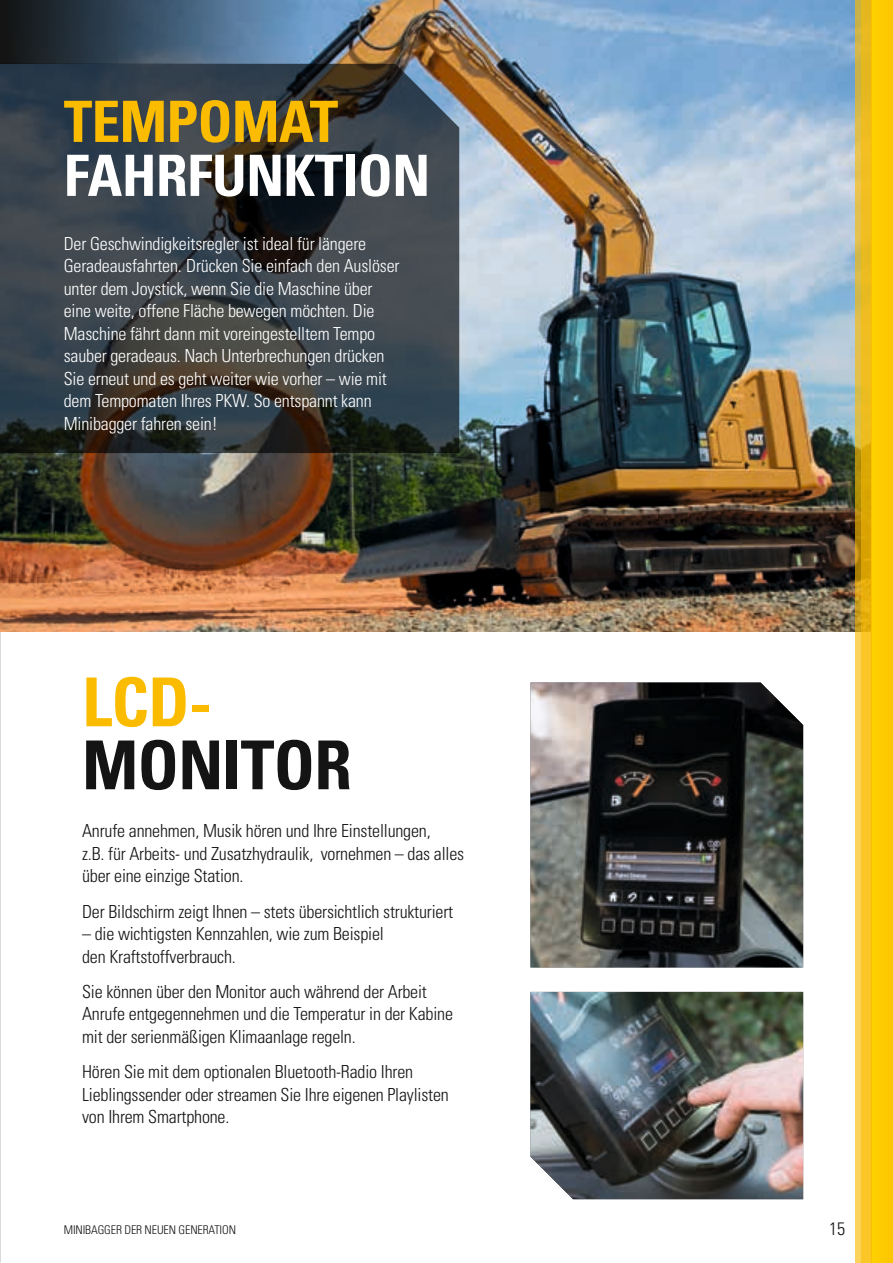
<style>
.page{position:relative;width:893px;height:1263px;background:#fff}
.page>*{position:absolute;margin:0;border:0;box-sizing:border-box;transform-origin:0 0}
.t1{font:700 condensed 67.5px "Univers";letter-spacing:-.01em;color:#131413}
.t2{font:700 condensed 67.5px "Univers";color:#fbbc00}
.t3{font:700 condensed 57px "Univers";letter-spacing:-.01em;color:#fff}
.t4{font:700 condensed 57px "Univers";letter-spacing:-.01em;color:#fbbc00}
.t5{font:300 condensed 18px/22.5px "Univers";letter-spacing:-.01em;color:#131413}
.t6{font:300 condensed 18px/22.5px "Univers";letter-spacing:-.01em;color:#fff}
.t7{font:300 condensed 12px "Univers";letter-spacing:-.01em;color:#131413}
</style>
<div class="page">
<img style="left:0;top:0;width:856px;height:631px">
<img style="left:0;top:631px;width:1px;height:632px">
<img style="left:530px;top:682px;width:273px;height:285px">
<img style="left:530px;top:992px;width:273px;height:207px">
<svg style="left:0;top:0;width:375px;height:64px"></svg>
<div style="left:872px;top:0;width:21px;height:1263px;background:#fdcb00"></div>
<svg style="left:861px;top:0;width:11px;height:1263px;fill:#fbbf21"></svg>
<svg style="left:856px;top:0;width:5px;height:1263px"></svg>
<svg style="left:0;top:64px;width:459px;height:389px"></svg>
<h2 class="t4" style="left:64px;top:87px;width:276px">TEMPOMAT</h2>
<h2 class="t3" style="left:64px;top:141px;width:368px">FAHRFUNKTION</h2>
<p class="t6" style="left:64px;top:232px;width:337px">Der Geschwindigkeitsregler ist ideal für längere Geradeausfahrten. Drücken Sie einfach den Auslöser unter dem Joystick, wenn Sie die Maschine über eine weite, offene Fläche bewegen möchten. Die Maschine fährt dann mit voreingestelltem Tempo sauber geradeaus. Nach Unterbrechungen drücken Sie erneut und es geht weiter wie vorher – wie mit dem Tempomaten Ihres PKW. So entspannt kann Minibagger fahren sein!</p>
<h1 class="t2" style="left:82px;top:661px;width:131px">LCD-</h1>
<h1 class="t1" style="left:82px;top:724px;width:271px">MONITOR</h1>
<p class="t5" style="left:82px;top:819px;width:383px">Anrufe annehmen, Musik hören und Ihre Einstellungen,<br>z.B. für Arbeits- und Zusatzhydraulik, vornehmen – das alles über eine einzige Station.</p>
<p class="t5" style="left:82px;top:900px;width:373px">Der Bildschirm zeigt Ihnen – stets übersichtlich strukturiert</p>
<p class="t5" style="left:82px;top:922px;width:303px">– die wichtigsten Kennzahlen, wie zum Beispiel den Kraftstoffverbrauch.</p>
<p class="t5" style="left:82px;top:980px;width:372px">Sie können über den Monitor auch während der Arbeit<br>Anrufe entgegennehmen und die Temperatur in der Kabine mit der serienmäßigen Klimaanlage regeln.</p>
<p class="t5" style="left:82px;top:1060px;width:368px">Hören Sie mit dem optionalen Bluetooth-Radio Ihren<br>Lieblingssender oder streamen Sie Ihre eigenen Playlisten von Ihrem Smartphone.</p>
<p class="t7" style="left:64px;top:1222px;width:174px">MINIBAGGER DER NEUEN GENERATION</p>
<p class="t5" style="left:829px;top:1217px;width:17px">15</p>
</div>
